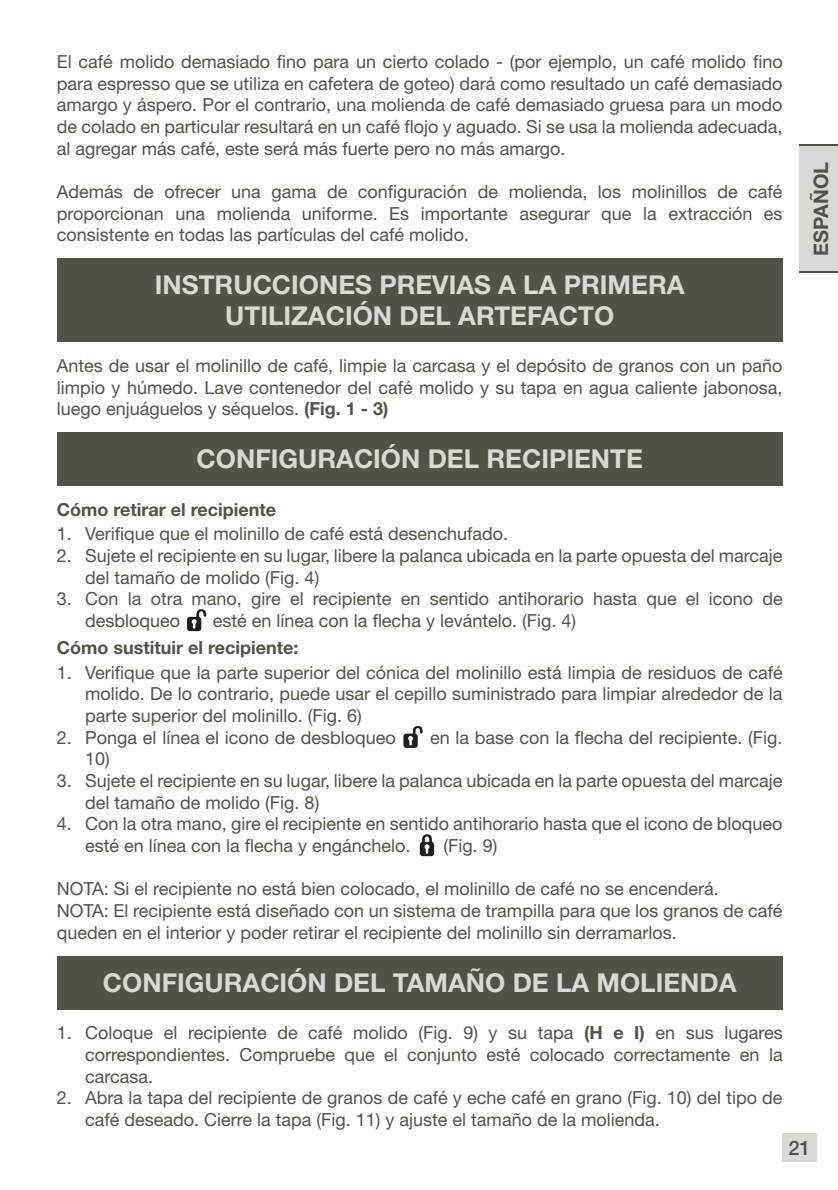
<style>
.page{position:relative;width:838px;height:1190px;background:#fff}
.page>*{position:absolute;margin:0;border:0;box-sizing:border-box;transform-origin:0 0}
.t1{font:700 26px/31.2px "Helvetica Neue LT Std";color:#d9d9d5;text-align:center}
.t2{font:700 20px "Helvetica Neue LT Std";color:#535249}
.t3{font:500 20px "Helvetica Neue LT Std";color:#535249}
.t4{font:18px/21.6px "Helvetica Neue LT Std";color:#535249}
.t5{font:700 18px "Helvetica Neue LT Std";color:#535249}
.s1{font-weight:700}
</style>
<div class="page">
<div style="left:783px;top:1133px;width:34px;height:28px;background:#d9d9d5"></div>
<div style="left:800px;top:145px;width:38px;height:127px;background:#d9d9d5"></div>
<hr style="left:800px;top:271px;width:38px;height:1px;background:#535249">
<hr style="left:800px;top:145px;width:38px;height:1px;background:#535249">
<div style="left:57px;top:258px;width:726px;height:84px;background:#535249"></div>
<div style="left:57px;top:432px;width:726px;height:54px;background:#535249"></div>
<svg style="left:187px;top:609px;width:19px;height:22px"></svg>
<svg style="left:403px;top:726px;width:20px;height:21px"></svg>
<svg style="left:420px;top:834px;width:14px;height:22px"></svg>
<div style="left:57px;top:955px;width:726px;height:54px;background:#535249"></div>
<p class="t4" style="left:57px;top:51px;width:727px;text-align:justify">El café molido demasiado fino para un cierto colado - (por ejemplo, un café molido fino para espresso que se utiliza en cafetera de goteo) dará como resultado un café demasiado amargo y áspero. Por el contrario, una molienda de café demasiado gruesa para un modo de colado en particular resultará en un café flojo y aguado. Si se usa la molienda adecuada, al agregar más café, este será más fuerte pero no más amargo.</p>
<p class="t4" style="left:57px;top:180px;width:727px;text-align:justify">Además de ofrecer una gama de configuración de molienda, los molinillos de café proporcionan una molienda uniforme. Es importante asegurar que la extracción es consistente en todas las partículas del café molido.</p>
<h1 class="t1" style="left:155px;top:268px;width:531px">INSTRUCCIONES PREVIAS A LA PRIMERA<br>UTILIZACIÓN DEL ARTEFACTO</h1>
<p class="t4" style="left:57px;top:354px;width:727px;text-align:justify">Antes de usar el molinillo de café, limpie la carcasa y el depósito de granos con un paño limpio y húmedo. Lave contenedor del café molido y su tapa en agua caliente jabonosa, luego enjuáguelos y séquelos. <span class="s1">(Fig. 1 - 3)</span></p>
<h1 class="t1" style="left:197px;top:443px;width:448px">CONFIGURACIÓN DEL RECIPIENTE</h1>
<p class="t5" style="left:57px;top:498px;width:221px">Cómo retirar el recipiente</p>
<p class="t4" style="left:57px;top:523px;width:453px">1. Verifique que el molinillo de café está desenchufado.</p>
<p class="t4" style="left:85px;top:544px;width:699px;text-indent:-28px">2. Sujete el recipiente en su lugar, libere la palanca ubicada en la parte opuesta del marcaje del tamaño de molido (Fig. 4)</p>
<p class="t4" style="left:85px;top:587px;width:699px;text-indent:-28px">3. Con la otra mano, gire el recipiente en sentido antihorario hasta que el icono de desbloqueo</p>
<p class="t4" style="left:213px;top:609px;width:365px">esté en línea con la flecha y levántelo. (Fig. 4)</p>
<p class="t5" style="left:57px;top:636px;width:243px">Cómo sustituir el recipiente:</p>
<p class="t4" style="left:85px;top:661px;width:699px;text-align:justify;text-indent:-28px">1. Verifique que la parte superior del cónica del molinillo está limpia de residuos de café molido. De lo contrario, puede usar el cepillo suministrado para limpiar alrededor de la parte superior del molinillo. (Fig. 6)</p>
<p class="t4" style="left:57px;top:726px;width:341px">2. Ponga el línea el icono de desbloqueo</p>
<p class="t4" style="left:430px;top:726px;width:354px">en la base con la flecha del recipiente. (Fig.</p>
<p class="t4" style="left:85px;top:747px;width:26px">10)</p>
<p class="t4" style="left:85px;top:769px;width:699px;text-indent:-28px">3. Sujete el recipiente en su lugar, libere la palanca ubicada en la parte opuesta del marcaje del tamaño de molido (Fig. 8)</p>
<p class="t4" style="left:85px;top:812px;width:699px;text-indent:-28px">4. Con la otra mano, gire el recipiente en sentido antihorario hasta que el icono de bloqueo esté en línea con la flecha y engánchelo.</p>
<p class="t4" style="left:443px;top:834px;width:55px">(Fig. 9)</p>
<p class="t4" style="left:57px;top:877px;width:727px">NOTA: Si el recipiente no está bien colocado, el molinillo de café no se encenderá.<br>NOTA: El recipiente está diseñado con un sistema de trampilla para que los granos de café queden en el interior y poder retirar el recipiente del molinillo sin derramarlos.</p>
<h1 class="t1" style="left:103px;top:966px;width:635px">CONFIGURACIÓN DEL TAMAÑO DE LA MOLIENDA</h1>
<p class="t4" style="left:85px;top:1021px;width:699px;text-align:justify;text-indent:-28px">1. Coloque el recipiente de café molido (Fig. 9) y su tapa <span class="s1">(H e I)</span> en sus lugares correspondientes. Compruebe que el conjunto esté colocado correctamente en la carcasa.</p>
<p class="t4" style="left:85px;top:1086px;width:699px;text-indent:-28px">2. Abra la tapa del recipiente de granos de café y eche café en grano (Fig. 10) del tipo de café deseado. Cierre la tapa (Fig. 11) y ajuste el tamaño de la molienda.</p>
<p class="t2" style="left:809px;top:255px;width:95px;rotate:-90deg">ESPAÑOL</p>
<p class="t3" style="left:788px;top:1135px;width:24px">21</p>
</div>
